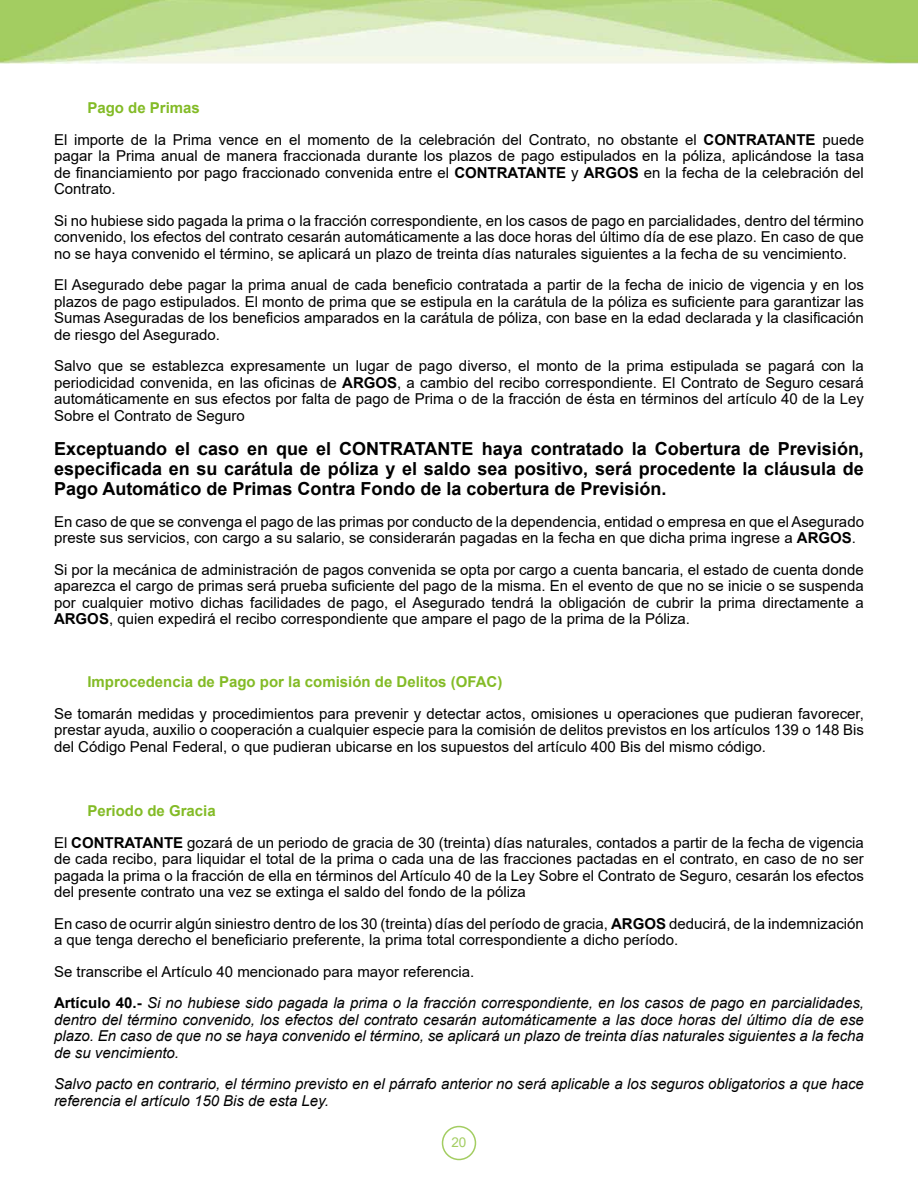
<style>
.page{position:relative;width:918px;height:1188px;background:#fff}
.page>*{position:absolute;margin:0;border:0;box-sizing:border-box;transform-origin:0 0}
.t1{font:700 18px/19.8px "Arial";color:#000;text-align:justify}
.t2{font:15px/16.5px "Arial";color:#000;text-align:justify}
.t3{font:italic 15px/16.5px "Arial";color:#000}
.t4{font:700 15px "Arial";color:#83bb26}
.t5{font:13.5px "Arial";color:#a3cd61}
.s1{font-weight:700;color:#83bb26}
.s2{font-weight:700}
.s3{font-style:normal}
.s4{font-weight:700;font-style:normal}
</style>
<div class="page">
<img style="left:0;top:0;width:918px;height:64px">
<div style="left:442px;top:1126px;width:34px;height:34px;border:2px solid #a3cd61;border-radius:50%"></div>
<p class="t2" style="left:54px;top:92px;width:812px;line-height:31.5px;text-indent:33px"><span class="s1">Pago de Primas<br></span>El importe de la Prima vence en el momento de la celebración del Contrato, no obstante el <span class="s2">CONTRATANTE</span> puede</p>
<p class="t2" style="left:54px;top:148px;width:812px">pagar la Prima anual de manera fraccionada durante los plazos de pago estipulados en la póliza, aplicándose la tasa de financiamiento por pago fraccionado convenida entre el <span class="s2">CONTRATANTE</span> y <span class="s2">ARGOS</span> en la fecha de la celebración del Contrato.</p>
<p class="t2" style="left:54px;top:212px;width:811px">Si no hubiese sido pagada la prima o la fracción correspondiente, en los casos de pago en parcialidades, dentro del término convenido, los efectos del contrato cesarán automáticamente a las doce horas del último día de ese plazo. En caso de que no se haya convenido el término, se aplicará un plazo de treinta días naturales siguientes a la fecha de su vencimiento.</p>
<p class="t2" style="left:54px;top:277px;width:811px">El Asegurado debe pagar la prima anual de cada beneficio contratada a partir de la fecha de inicio de vigencia y en los plazos de pago estipulados. El monto de prima que se estipula en la carátula de la póliza es suficiente para garantizar las Sumas Aseguradas de los beneficios amparados en la carátula de póliza, con base en la edad declarada y la clasificación de riesgo del Asegurado.</p>
<p class="t2" style="left:54px;top:358px;width:812px">Salvo que se establezca expresamente un lugar de pago diverso, el monto de la prima estipulada se pagará con la periodicidad convenida, en las oficinas de <span class="s2">ARGOS</span>, a cambio del recibo correspondiente. El Contrato de Seguro cesará automáticamente en sus efectos por falta de pago de Prima o de la fracción de ésta en términos del artículo 40 de la Ley Sobre el Contrato de Seguro</p>
<p class="t1" style="left:54px;top:439px;width:812px">Exceptuando el caso en que el CONTRATANTE haya contratado la Cobertura de Previsión, especificada en su carátula de póliza y el saldo sea positivo, será procedente la cláusula de Pago Automático de Primas Contra Fondo de la cobertura de Previsión.</p>
<p class="t2" style="left:54px;top:513px;width:812px">En caso de que se convenga el pago de las primas por conducto de la dependencia, entidad o empresa en que el Asegurado preste sus servicios, con cargo a su salario, se considerarán pagadas en la fecha en que dicha prima ingrese a <span class="s2">ARGOS</span>.</p>
<p class="t2" style="left:54px;top:561px;width:811px">Si por la mecánica de administración de pagos convenida se opta por cargo a cuenta bancaria, el estado de cuenta donde aparezca el cargo de primas será prueba suficiente del pago de la misma. En el evento de que no se inicie o se suspenda por cualquier motivo dichas facilidades de pago, el Asegurado tendrá la obligación de cubrir la prima directamente a <span class="s2">ARGOS</span>, quien expedirá el recibo correspondiente que ampare el pago de la prima de la Póliza.</p>
<p class="t4" style="left:87px;top:671px;width:417px">Improcedencia de Pago por la comisión de Delitos (OFAC)</p>
<p class="t2" style="left:54px;top:705px;width:811px">Se tomarán medidas y procedimientos para prevenir y detectar actos, omisiones u operaciones que pudieran favorecer, prestar ayuda, auxilio o cooperación a cualquier especie para la comisión de delitos previstos en los artículos 139 o 148 Bis del Código Penal Federal, o que pudieran ubicarse en los supuestos del artículo 400 Bis del mismo código.</p>
<p class="t2" style="left:54px;top:795px;width:811px;line-height:31.5px;text-indent:33px"><span class="s1">Periodo de Gracia<br></span>El <span class="s2">CONTRATANTE</span> gozará de un periodo de gracia de 30 (treinta) días naturales, contados a partir de la fecha de vigencia</p>
<p class="t2" style="left:54px;top:850px;width:812px">de cada recibo, para liquidar el total de la prima o cada una de las fracciones pactadas en el contrato, en caso de no ser pagada la prima o la fracción de ella en términos del Artículo 40 de la Ley Sobre el Contrato de Seguro, cesarán los efectos del presente contrato una vez se extinga el saldo del fondo de la póliza</p>
<p class="t2" style="left:54px;top:915px;width:811px">En caso de ocurrir algún siniestro dentro de los 30 (treinta) días del período de gracia, <span class="s2">ARGOS</span> deducirá, de la indemnización a que tenga derecho el beneficiario preferente, la prima total correspondiente a dicho período.</p>
<p class="t3" style="left:54px;top:956px;width:812px;line-height:31.5px"><span class="s3">Se transcribe el Artículo 40 mencionado para mayor referencia.<br></span><span class="s4">Artículo 40.-</span> Si no hubiese sido pagada la prima o la fracción correspondiente, en los casos de pago en parcialidades,</p>
<p class="t3" style="left:54px;top:1011px;width:812px;text-align:justify">dentro del término convenido, los efectos del contrato cesarán automáticamente a las doce horas del último día de ese plazo. En caso de que no se haya convenido el término, se aplicará un plazo de treinta días naturales siguientes a la fecha de su vencimiento.</p>
<p class="t3" style="left:54px;top:1076px;width:811px">Salvo pacto en contrario, el término previsto en el párrafo anterior no será aplicable a los seguros obligatorios a que hace referencia el artículo 150 Bis de esta Ley.</p>
<p class="t5" style="left:451px;top:1133px;width:17px">20</p>
</div>
